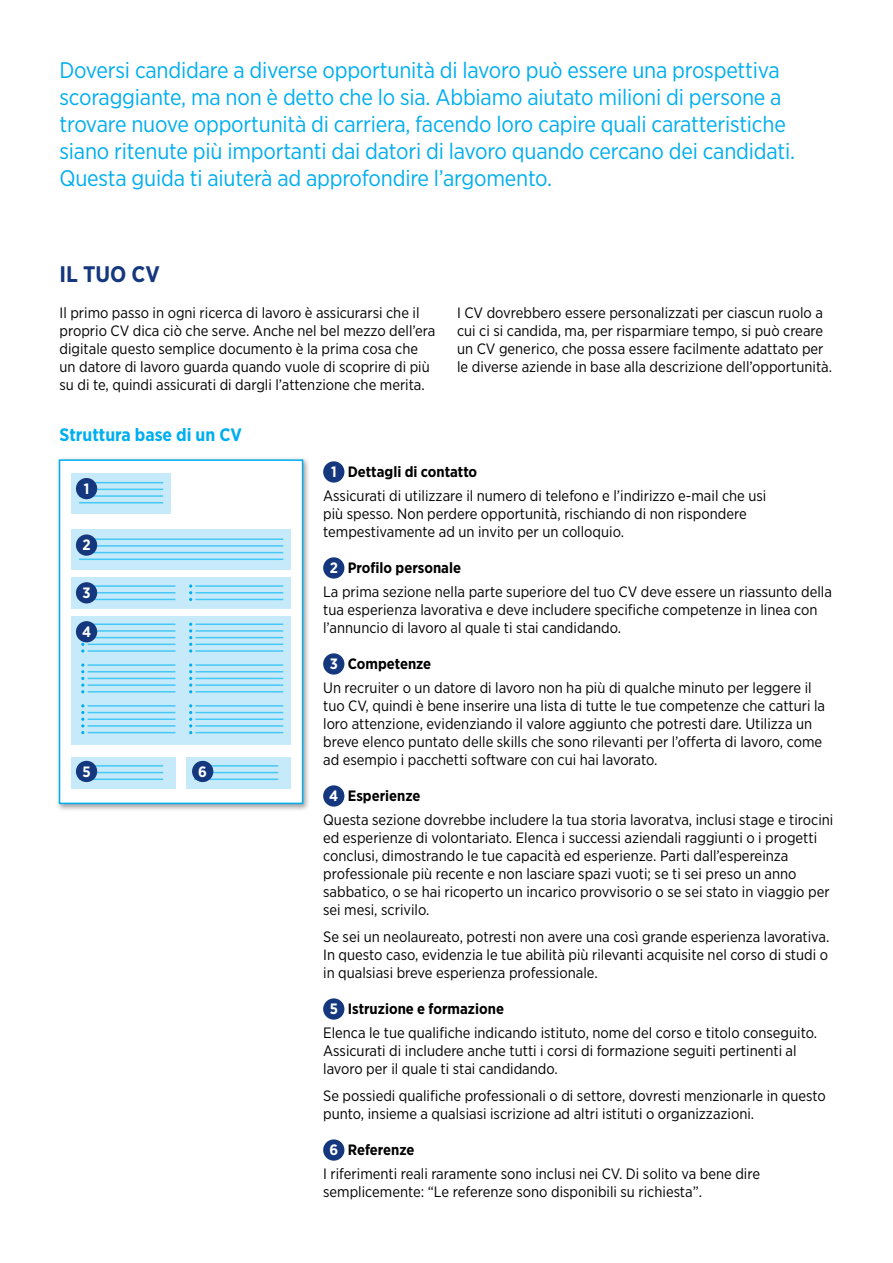
<style>
.page{position:relative;width:893px;height:1263px;background:#fff}
.page>*{position:absolute;margin:0;border:0;box-sizing:border-box;transform-origin:0 0}
.t1{font:22.5px/27px "Gotham Narrow";letter-spacing:-.01em;color:#00aeef}
.t2{font:700 22.5px "Gotham Narrow";color:#14377d}
.t3{font:700 18px "Gotham Narrow";color:#00aeef}
.t4{font:15px/18px "Gotham Narrow";color:#000}
.t5{font:700 15px "Gotham Narrow";color:#fff}
.s1{font-weight:700;color:#fff}
.s2{font-weight:700}
</style>
<div class="page">
<div style="left:57px;top:457px;width:254px;height:354px;background:#000;opacity:.4"></div>
<div style="left:59px;top:459px;width:244px;height:345px;background:#fff;border:2px solid #00aeef"></div>
<div style="left:71px;top:473px;width:100px;height:40px;background:#c7eafb"></div>
<div style="left:71px;top:529px;width:220px;height:40px;background:#c7eafb"></div>
<div style="left:71px;top:757px;width:104px;height:31px;background:#c7eafb"></div>
<div style="left:71px;top:577px;width:220px;height:32px;background:#c7eafb"></div>
<div style="left:71px;top:617px;width:220px;height:128px;background:#c7eafb"></div>
<div style="left:187px;top:757px;width:104px;height:31px;background:#c7eafb"></div>
<hr style="left:79px;top:482px;width:84px;height:1px;background:#44c8f5">
<hr style="left:79px;top:538px;width:204px;height:2px;background:#44c8f5">
<hr style="left:79px;top:765px;width:84px;height:2px;background:#44c8f5">
<hr style="left:194px;top:765px;width:84px;height:2px;background:#44c8f5">
<hr style="left:79px;top:489px;width:84px;height:1px;background:#44c8f5">
<hr style="left:79px;top:545px;width:204px;height:2px;background:#44c8f5">
<hr style="left:79px;top:772px;width:84px;height:1px;background:#44c8f5">
<hr style="left:194px;top:772px;width:84px;height:1px;background:#44c8f5">
<hr style="left:79px;top:495px;width:84px;height:2px;background:#44c8f5">
<hr style="left:79px;top:552px;width:204px;height:1px;background:#44c8f5">
<hr style="left:79px;top:778px;width:84px;height:2px;background:#44c8f5">
<hr style="left:194px;top:778px;width:84px;height:2px;background:#44c8f5">
<hr style="left:79px;top:502px;width:84px;height:1px;background:#44c8f5">
<hr style="left:79px;top:558px;width:204px;height:2px;background:#44c8f5">
<div style="left:76px;top:478px;width:21px;height:21px;background:#14377d;border-radius:50%"></div>
<hr style="left:88px;top:623px;width:87px;height:2px;background:#44c8f5">
<hr style="left:88px;top:630px;width:87px;height:2px;background:#44c8f5">
<hr style="left:88px;top:643px;width:87px;height:2px;background:#44c8f5">
<hr style="left:88px;top:637px;width:87px;height:1px;background:#44c8f5">
<hr style="left:88px;top:650px;width:87px;height:2px;background:#44c8f5">
<svg style="left:81px;top:641px;width:3px;height:12px"></svg>
<hr style="left:88px;top:585px;width:87px;height:2px;background:#44c8f5">
<hr style="left:88px;top:592px;width:87px;height:1px;background:#44c8f5">
<hr style="left:88px;top:599px;width:87px;height:1px;background:#44c8f5">
<hr style="left:195px;top:623px;width:88px;height:2px;background:#44c8f5">
<hr style="left:195px;top:630px;width:88px;height:2px;background:#44c8f5">
<hr style="left:195px;top:643px;width:88px;height:2px;background:#44c8f5">
<hr style="left:195px;top:637px;width:88px;height:1px;background:#44c8f5">
<hr style="left:195px;top:650px;width:88px;height:2px;background:#44c8f5">
<svg style="left:189px;top:623px;width:3px;height:30px"></svg>
<hr style="left:195px;top:585px;width:88px;height:2px;background:#44c8f5">
<hr style="left:195px;top:592px;width:88px;height:1px;background:#44c8f5">
<hr style="left:195px;top:599px;width:88px;height:1px;background:#44c8f5">
<svg style="left:189px;top:584px;width:3px;height:17px"></svg>
<hr style="left:88px;top:664px;width:87px;height:2px;background:#44c8f5">
<hr style="left:88px;top:671px;width:87px;height:1px;background:#44c8f5">
<hr style="left:88px;top:684px;width:87px;height:2px;background:#44c8f5">
<hr style="left:88px;top:678px;width:87px;height:1px;background:#44c8f5">
<hr style="left:88px;top:691px;width:87px;height:1px;background:#44c8f5">
<svg style="left:81px;top:663px;width:3px;height:30px"></svg>
<hr style="left:195px;top:664px;width:88px;height:2px;background:#44c8f5">
<hr style="left:195px;top:671px;width:88px;height:1px;background:#44c8f5">
<hr style="left:195px;top:684px;width:88px;height:2px;background:#44c8f5">
<hr style="left:195px;top:678px;width:88px;height:1px;background:#44c8f5">
<hr style="left:195px;top:691px;width:88px;height:1px;background:#44c8f5">
<svg style="left:189px;top:663px;width:3px;height:30px"></svg>
<hr style="left:88px;top:705px;width:87px;height:2px;background:#44c8f5">
<hr style="left:88px;top:712px;width:87px;height:1px;background:#44c8f5">
<hr style="left:88px;top:725px;width:87px;height:2px;background:#44c8f5">
<hr style="left:88px;top:718px;width:87px;height:2px;background:#44c8f5">
<hr style="left:88px;top:732px;width:87px;height:1px;background:#44c8f5">
<svg style="left:81px;top:704px;width:3px;height:30px"></svg>
<hr style="left:195px;top:705px;width:88px;height:2px;background:#44c8f5">
<hr style="left:195px;top:712px;width:88px;height:1px;background:#44c8f5">
<hr style="left:195px;top:725px;width:88px;height:2px;background:#44c8f5">
<hr style="left:195px;top:718px;width:88px;height:2px;background:#44c8f5">
<hr style="left:195px;top:732px;width:88px;height:1px;background:#44c8f5">
<svg style="left:189px;top:704px;width:3px;height:30px"></svg>
<div style="left:76px;top:761px;width:21px;height:21px;background:#14377d;border-radius:50%"></div>
<div style="left:192px;top:761px;width:21px;height:21px;background:#14377d;border-radius:50%"></div>
<div style="left:76px;top:621px;width:21px;height:21px;background:#14377d;border-radius:50%"></div>
<div style="left:76px;top:582px;width:21px;height:21px;background:#14377d;border-radius:50%"></div>
<div style="left:76px;top:534px;width:21px;height:22px;background:#14377d;border-radius:50%"></div>
<div style="left:323px;top:461px;width:21px;height:22px;background:#14377d;border-radius:50%"></div>
<div style="left:323px;top:557px;width:21px;height:22px;background:#14377d;border-radius:50%"></div>
<div style="left:323px;top:653px;width:21px;height:22px;background:#14377d;border-radius:50%"></div>
<div style="left:323px;top:785px;width:21px;height:22px;background:#14377d;border-radius:50%"></div>
<div style="left:323px;top:998px;width:21px;height:22px;background:#14377d;border-radius:50%"></div>
<div style="left:323px;top:1139px;width:21px;height:22px;background:#14377d;border-radius:50%"></div>
<p class="t1" style="left:60px;top:56px;width:737px">Doversi candidare a diverse opportunità di lavoro può essere una prospettiva scoraggiante, ma non è detto che lo sia. Abbiamo aiutato milioni di persone a trovare nuove opportunità di carriera, facendo loro capire quali caratteristiche siano ritenute più importanti dai datori di lavoro quando cercano dei candidati.<br>Questa guida ti aiuterà ad approfondire l’argomento.</p>
<h1 class="t2" style="left:60px;top:259px;width:102px">IL TUO CV</h1>
<p class="t4" style="left:60px;top:303px;width:377px">Il primo passo in ogni ricerca di lavoro è assicurarsi che il proprio CV dica ciò che serve. Anche nel bel mezzo dell’era digitale questo semplice documento è la prima cosa che un datore di lavoro guarda quando vuole di scoprire di più su di te, quindi assicurati di dargli l’attenzione che merita.</p>
<p class="t4" style="left:457px;top:303px;width:376px">I CV dovrebbero essere personalizzati per ciascun ruolo a cui ci si candida, ma, per risparmiare tempo, si può creare un CV generico, che possa essere facilmente adattato per le diverse aziende in base alla descrizione dell’opportunità.</p>
<p class="t3" style="left:60px;top:423px;width:184px">Struttura base di un CV</p>
<p class="t5" style="left:84px;top:479px;width:7px">1</p>
<p class="t5" style="left:82px;top:535px;width:10px">2</p>
<p class="t5" style="left:83px;top:583px;width:10px">3</p>
<p class="t5" style="left:82px;top:622px;width:11px">4</p>
<p class="t5" style="left:82px;top:762px;width:10px">5</p>
<p class="t5" style="left:198px;top:762px;width:10px">6</p>
<p class="t4" style="left:323px;top:460px;width:445px;line-height:23.2px;text-indent:8px"><span class="s1">1</span> <span class="s2">Dettagli di contatto<br></span>Assicurati di utilizzare il numero di telefono e l’indirizzo e-mail che usi</p>
<p class="t4" style="left:323px;top:504px;width:425px">più spesso. Non perdere opportunità, rischiando di non rispondere tempestivamente ad un invito per un colloquio.</p>
<p class="t4" style="left:323px;top:556px;width:510px;line-height:23.2px;text-indent:7px"><span class="s1">2</span> <span class="s2">Profilo personale<br></span>La prima sezione nella parte superiore del tuo CV deve essere un riassunto della</p>
<p class="t4" style="left:323px;top:600px;width:496px">tua esperienza lavorativa e deve includere specifiche competenze in linea con l’annuncio di lavoro al quale ti stai candidando.</p>
<p class="t4" style="left:323px;top:652px;width:490px;line-height:23.2px;text-indent:7px"><span class="s1">3</span> <span class="s2">Competenze<br></span>Un recruiter o un datore di lavoro non ha più di qualche minuto per leggere il</p>
<p class="t4" style="left:323px;top:696px;width:503px">tuo CV, quindi è bene inserire una lista di tutte le tue competenze che catturi la loro attenzione, evidenziando il valore aggiunto che potresti dare. Utilizza un breve elenco puntato delle skills che sono rilevanti per l’offerta di lavoro, come ad esempio i pacchetti software con cui hai lavorato.</p>
<p class="t4" style="left:323px;top:784px;width:512px;line-height:23.2px;text-indent:6px"><span class="s1">4</span> <span class="s2">Esperienze<br></span>Questa sezione dovrebbe includere la tua storia lavoratva, inclusi stage e tirocini</p>
<p class="t4" style="left:323px;top:828px;width:508px">ed esperienze di volontariato. Elenca i successi aziendali raggiunti o i progetti conclusi, dimostrando le tue capacità ed esperienze. Parti dall’espereinza professionale più recente e non lasciare spazi vuoti; se ti sei preso un anno sabbatico, o se hai ricoperto un incarico provvisorio o se sei stato in viaggio per sei mesi, scrivilo.</p>
<p class="t4" style="left:323px;top:927px;width:508px;text-align:justify">Se sei un neolaureato, potresti non avere una così grande esperienza lavorativa.<br>In questo caso, evidenzia le tue abilità più rilevanti acquisite nel corso di studi o in qualsiasi breve esperienza professionale.</p>
<p class="t4" style="left:323px;top:997px;width:495px;line-height:23.2px;text-indent:7px"><span class="s1">5</span> <span class="s2">Istruzione e formazione<br></span>Elenca le tue qualifiche indicando istituto, nome del corso e titolo conseguito.</p>
<p class="t4" style="left:323px;top:1041px;width:475px">Assicurati di includere anche tutti i corsi di formazione seguiti pertinenti al lavoro per il quale ti stai candidando.</p>
<p class="t4" style="left:323px;top:1086px;width:504px">Se possiedi qualifiche professionali o di settore, dovresti menzionarle in questo punto, insieme a qualsiasi iscrizione ad altri istituti o organizzazioni.</p>
<p class="t4" style="left:323px;top:1138px;width:438px;line-height:23.2px;text-indent:6px"><span class="s1">6</span> <span class="s2">Referenze<br></span>I riferimenti reali raramente sono inclusi nei CV. Di solito va bene dire</p>
<p class="t4" style="left:323px;top:1182px;width:380px">semplicemente: “Le referenze sono disponibili su richiesta”.</p>
</div>
